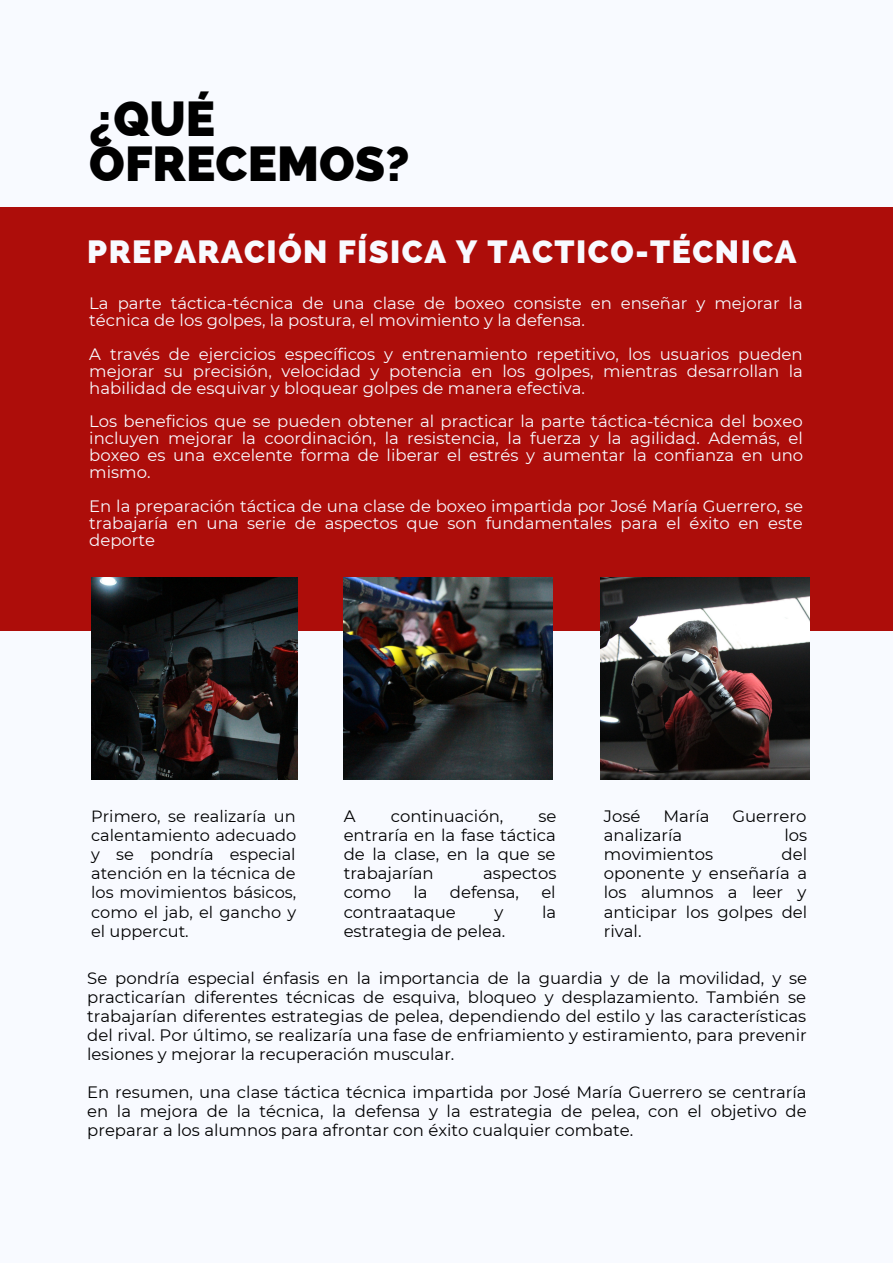
<style>
.page{position:relative;width:893px;height:1264px;background:#fff}
.page>*{position:absolute;margin:0;border:0;box-sizing:border-box;transform-origin:0 0}
.t1{font:800 49.2px/45.3px "Raleway";color:#000}
.t2{font:800 32.1px "Raleway";letter-spacing:.045em;color:#f8faff}
.t3{font:16.5px/19px "Montserrat";color:#000;text-align:justify}
.t4{font:16.5px/16.8px "Montserrat";color:#f8faff;text-align:justify}
.t5{font:16.2px/19px "Montserrat";color:#000;text-align:justify}
</style>
<div class="page">
<div style="left:0;top:0;width:892px;height:1262px;background:#f8faff"></div>
<div style="left:0;top:207px;width:892px;height:423px;background:#ad0d0a"></div>
<img style="left:91px;top:578px;width:206px;height:201px">
<img style="left:343px;top:578px;width:210px;height:201px">
<img style="left:600px;top:578px;width:209px;height:201px">
<p class="t1" style="left:89px;top:96px;width:322px">¿QUÉ<br>OFRECEMOS?</p>
<p class="t2" style="left:87px;top:233px;width:710px">PREPARACIÓN FÍSICA Y TACTICO-TÉCNICA</p>
<p class="t4" style="left:89px;top:295px;width:715px">La parte táctica-técnica de una clase de boxeo consiste en enseñar y mejorar la técnica de los golpes, la postura, el movimiento y la defensa.</p>
<p class="t4" style="left:89px;top:345px;width:715px">A través de ejercicios específicos y entrenamiento repetitivo, los usuarios pueden mejorar su precisión, velocidad y potencia en los golpes, mientras desarrollan la habilidad de esquivar y bloquear golpes de manera efectiva.</p>
<p class="t4" style="left:89px;top:413px;width:715px">Los beneficios que se pueden obtener al practicar la parte táctica-técnica del boxeo incluyen mejorar la coordinación, la resistencia, la fuerza y la agilidad. Además, el boxeo es una excelente forma de liberar el estrés y aumentar la confianza en uno mismo.</p>
<p class="t4" style="left:89px;top:497px;width:715px">En la preparación táctica de una clase de boxeo impartida por José María Guerrero, se trabajaría en una serie de aspectos que son fundamentales para el éxito en este deporte</p>
<p class="t5" style="left:91px;top:806px;width:207px">Primero, se realizaría un calentamiento adecuado y se pondría especial atención en la técnica de los movimientos básicos, como el jab, el gancho y el uppercut.</p>
<p class="t3" style="left:343px;top:806px;width:13px">A</p>
<p class="t3" style="left:391px;top:806px;width:114px">continuación,</p>
<p class="t3" style="left:604px;top:806px;width:38px">José</p>
<p class="t3" style="left:663px;top:806px;width:48px">María</p>
<p class="t3" style="left:732px;top:806px;width:75px">Guerrero</p>
<p class="t3" style="left:604px;top:825px;width:80px">analizaría</p>
<p class="t3" style="left:784px;top:825px;width:24px">los</p>
<p class="t3" style="left:604px;top:844px;width:111px">movimientos</p>
<p class="t3" style="left:343px;top:806px;width:214px;text-indent:195px">se entraría en la fase táctica de la clase, en la que se trabajarían</p>
<p class="t3" style="left:604px;top:844px;width:205px;text-indent:178px">del oponente y enseñaría a los alumnos a leer y anticipar los golpes del rival.</p>
<p class="t3" style="left:483px;top:863px;width:75px">aspectos</p>
<p class="t3" style="left:343px;top:883px;width:49px">como</p>
<p class="t3" style="left:413px;top:883px;width:16px">la</p>
<p class="t3" style="left:450px;top:883px;width:71px">defensa,</p>
<p class="t3" style="left:541px;top:883px;width:16px">el</p>
<p class="t3" style="left:343px;top:902px;width:114px">contraataque</p>
<p class="t3" style="left:494px;top:902px;width:10px">y</p>
<p class="t3" style="left:542px;top:902px;width:16px">la</p>
<p class="t3" style="left:343px;top:921px;width:163px">estrategia de pelea.</p>
<p class="t3" style="left:87px;top:968px;width:721px">Se pondría especial énfasis en la importancia de la guardia y de la movilidad, y se practicarían diferentes técnicas de esquiva, bloqueo y desplazamiento. También se trabajarían diferentes estrategias de pelea, dependiendo del estilo y las características del rival. Por último, se realizaría una fase de enfriamiento y estiramiento, para prevenir lesiones y mejorar la recuperación muscular.</p>
<p class="t3" style="left:87px;top:1082px;width:721px">En resumen, una clase táctica técnica impartida por José María Guerrero se centraría en la mejora de la técnica, la defensa y la estrategia de pelea, con el objetivo de preparar a los alumnos para afrontar con éxito cualquier combate.</p>
</div>
